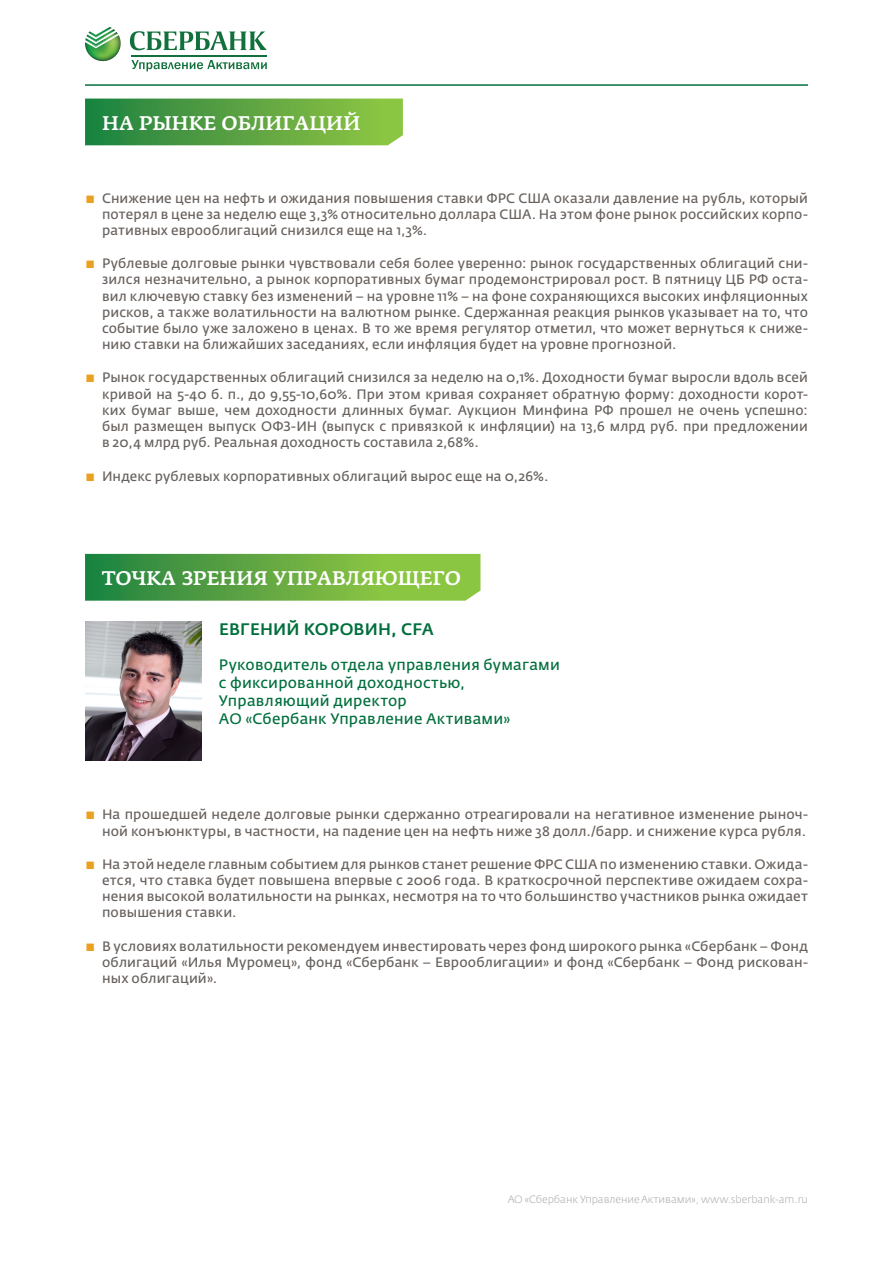
<style>
.page{position:relative;width:893px;height:1263px;background:#fff}
.page>*{position:absolute;margin:0;border:0;box-sizing:border-box;transform-origin:0 0}
.t1{font:500 19.5px "Fedra Serif A Pro";color:#fff}
.spisok{font:500 16.5px "Fedra Sans Alt Pro";letter-spacing:.01em;color:#006f3c}
.spisok-2{font:15px/18px "Fedra Sans Alt Pro";letter-spacing:.015em;color:#006f3c}
.t2{font:13.5px/16.2px "Fedra Sans Alt Pro";letter-spacing:.01em;color:#68615d;text-align:justify}
.t3{font:300 10.5px "Fedra Sans Pro";color:#a8a9ad}
.s1{font-weight:300;color:#eaa021}
</style>
<div class="page">
<img style="left:85px;top:27px;width:36px;height:34px">
<svg style="left:130px;top:31px;width:137px;height:19px"></svg>
<hr style="left:131px;top:55px;width:136px;height:2px;background:#12703c">
<svg style="left:131px;top:60px;width:136px;height:11px"></svg>
<img style="left:85px;top:28px;width:33px;height:19px">
<hr style="left:85px;top:84px;width:723px;height:2px;background:#006f3c">
<svg style="left:85px;top:99px;width:318px;height:46px;background:#59a442"></svg>
<svg style="left:85px;top:554px;width:395px;height:47px;background:#64ab44"></svg>
<img style="left:85px;top:622px;width:117px;height:138px">
<p class="t1" style="left:102px;top:111px;width:260px">НА РЫНКЕ ОБЛИГАЦИЙ</p>
<p class="t2" style="left:102px;top:190px;width:707px;text-indent:-17px"><span class="s1">▪</span> Снижение цен на нефть и ожидания повышения ставки ФРС США оказали давление на рубль, который потерял в цене за неделю еще 3,3% относительно доллара США. На этом фоне рынок российских корпо&shy;ративных еврооблигаций снизился еще на 1,3%.</p>
<p class="t2" style="left:102px;top:255px;width:707px;text-indent:-17px"><span class="s1">▪</span> Рублевые долговые рынки чувствовали себя более уверенно: рынок государственных облигаций сни&shy;зился незначительно, а рынок корпоративных бумаг продемонстрировал рост. В пятницу ЦБ РФ оста&shy;вил ключевую ставку без изменений – на уровне 11% – на фоне сохраняющихся высоких инфляционных рисков, а также волатильности на валютном рынке. Сдержанная реакция рынков указывает на то, что событие было уже заложено в ценах. В то же время регулятор отметил, что может вернуться к сниже&shy;нию ставки на ближайших заседаниях, если инфляция будет на уровне прогнозной.</p>
<p class="t2" style="left:102px;top:370px;width:707px;text-indent:-17px"><span class="s1">▪</span> Рынок государственных облигаций снизился за неделю на 0,1%. Доходности бумаг выросли вдоль всей кривой на 5-40 б. п., до 9,55-10,60%. При этом кривая сохраняет обратную форму: доходности корот&shy;ких бумаг выше, чем доходности длинных бумаг. Аукцион Минфина РФ прошел не очень успешно: был размещен выпуск ОФЗ-ИН (выпуск с привязкой к инфляции) на 13,6 млрд руб. при предложении в 20,4 млрд руб. Реальная доходность составила 2,68%.</p>
<p class="t2" style="left:85px;top:468px;width:465px"><span class="s1">▪</span> Индекс рублевых корпоративных облигаций вырос еще на 0,26%.</p>
<p class="t1" style="left:102px;top:566px;width:360px">ТОЧКА ЗРЕНИЯ УПРАВЛЯЮЩЕГО</p>
<p class="spisok" style="left:219px;top:619px;width:216px">ЕВГЕНИЙ КОРОВИН, CFA</p>
<p class="spisok-2" style="left:219px;top:655px;width:342px">Руководитель отдела управления бумагами с фиксированной доходностью,<br>Управляющий директор<br>АО «Сбербанк Управление Активами»</p>
<p class="t2" style="left:85px;top:806px;width:724px;text-align:right"><span class="s1">▪</span> На прошедшей неделе долговые рынки сдержанно отреагировали на негативное изменение рыноч&shy;ной конъюнктуры, в частности, на падение цен на нефть ниже 38 долл./барр. и снижение курса рубля.</p>
<p class="t2" style="left:102px;top:856px;width:707px;text-indent:-17px"><span class="s1">▪</span> На этой неделе главным событием для рынков станет решение ФРС США по изменению ставки. Ожида&shy;ется, что ставка будет повышена впервые с 2006 года. В краткосрочной перспективе ожидаем сохра&shy;нения высокой волатильности на рынках, несмотря на то что большинство участников рынка ожидает повышения ставки.</p>
<p class="t2" style="left:102px;top:938px;width:707px;text-indent:-17px"><span class="s1">▪</span> В условиях волатильности рекомендуем инвестировать через фонд широкого рынка «Сбербанк – Фонд облигаций «Илья Муромец», фонд «Сбербанк – Еврооблигации» и фонд «Сбербанк – Фонд рискован&shy;ных облигаций».</p>
<p class="t3" style="left:508px;top:1193px;width:302px">АО «Сбербанк Управление Активами», www.sberbank-am.ru</p>
</div>
